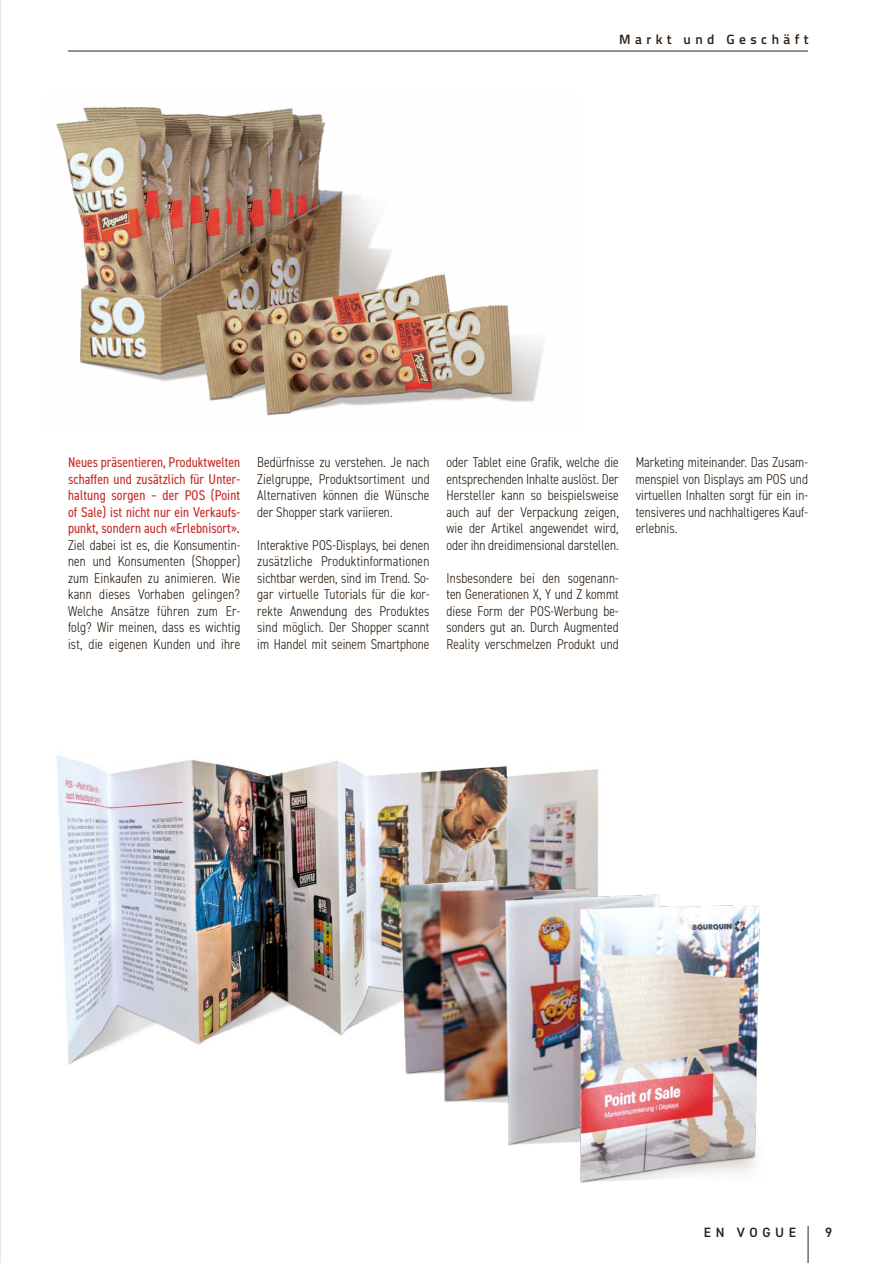
<style>
.page{position:relative;width:893px;height:1263px;background:#fff}
.page>*{position:absolute;margin:0;border:0;box-sizing:border-box;transform-origin:0 0}
.t1{font:300 condensed 14.25px/16.5px "DIN2014";letter-spacing:.005em;color:#2e2014;text-align:justify}
.t2{font:condensed 14.25px/16.5px "DIN2014";letter-spacing:.005em;color:#c62f29;text-align:justify}
.t3{font:600 13.5px "Cairo";letter-spacing:.33em;color:#2e2014}
.t4{font:600 13.5px "DIN2014";letter-spacing:.34em;color:#2e2014}
</style>
<div class="page">
<img style="left:0;top:0;width:1px;height:1263px">
<img style="left:56px;top:107px;width:487px;height:309px">
<img style="left:57px;top:756px;width:541px;height:309px">
<img style="left:377px;top:844px;width:383px;height:339px">
<hr style="left:68px;top:51px;width:740px;height:1px;background:#2e2014">
<hr style="left:808px;top:1226px;width:1px;height:37px;background:#2e2014">
<p class="t3" style="left:619px;top:34px;width:191px">Markt und Geschäft</p>
<p class="t2" style="left:68px;top:454px;width:174px">Neues präsentieren, Produktwelten schaffen und zusätzlich für Unter&shy;haltung sorgen – der POS (Point of Sale) ist nicht nur ein Verkaufs&shy;punkt, sondern auch «Erlebnisort».</p>
<p class="t1" style="left:68px;top:537px;width:174px">Ziel dabei ist es, die Konsumentin&shy;nen und Konsumenten (Shopper) zum Einkaufen zu animieren. Wie kann dieses Vorhaben gelingen?<br>Welche Ansätze führen zum Er&shy;folg? Wir meinen, dass es wichtig ist, die eigenen Kunden und ihre</p>
<p class="t1" style="left:257px;top:454px;width:174px">Bedürfnisse zu verstehen. Je nach Zielgruppe, Produktsortiment und Alternativen können die Wünsche der Shopper stark variieren.</p>
<p class="t1" style="left:257px;top:537px;width:174px">Interaktive POS-Displays, bei denen zusätzliche Produktinformationen sichtbar werden, sind im Trend. So&shy;gar virtuelle Tutorials für die kor&shy;rekte Anwendung des Produktes sind möglich. Der Shopper scannt im Handel mit seinem Smartphone</p>
<p class="t1" style="left:446px;top:454px;width:174px">oder Tablet eine Grafik, welche die entsprechenden Inhalte auslöst. Der Hersteller kann so beispielsweise auch auf der Verpackung zeigen, wie der Artikel angewendet wird, oder ihn dreidimensional darstellen.</p>
<p class="t1" style="left:446px;top:570px;width:174px">Insbesondere bei den sogenann&shy;ten Generationen X, Y und Z kommt diese Form der POS-Werbung be&shy;sonders gut an. Durch Augmented Reality verschmelzen Produkt und</p>
<p class="t1" style="left:636px;top:454px;width:174px">Marketing miteinander. Das Zusam&shy;menspiel von Displays am POS und virtuellen Inhalten sorgt für ein in&shy;tensiveres und nachhaltigeres Kauf&shy;erlebnis.</p>
<p class="t4" style="left:704px;top:1224px;width:94px">EN VOGUE</p>
<p class="t4" style="left:825px;top:1225px;width:9px">9</p>
</div>
